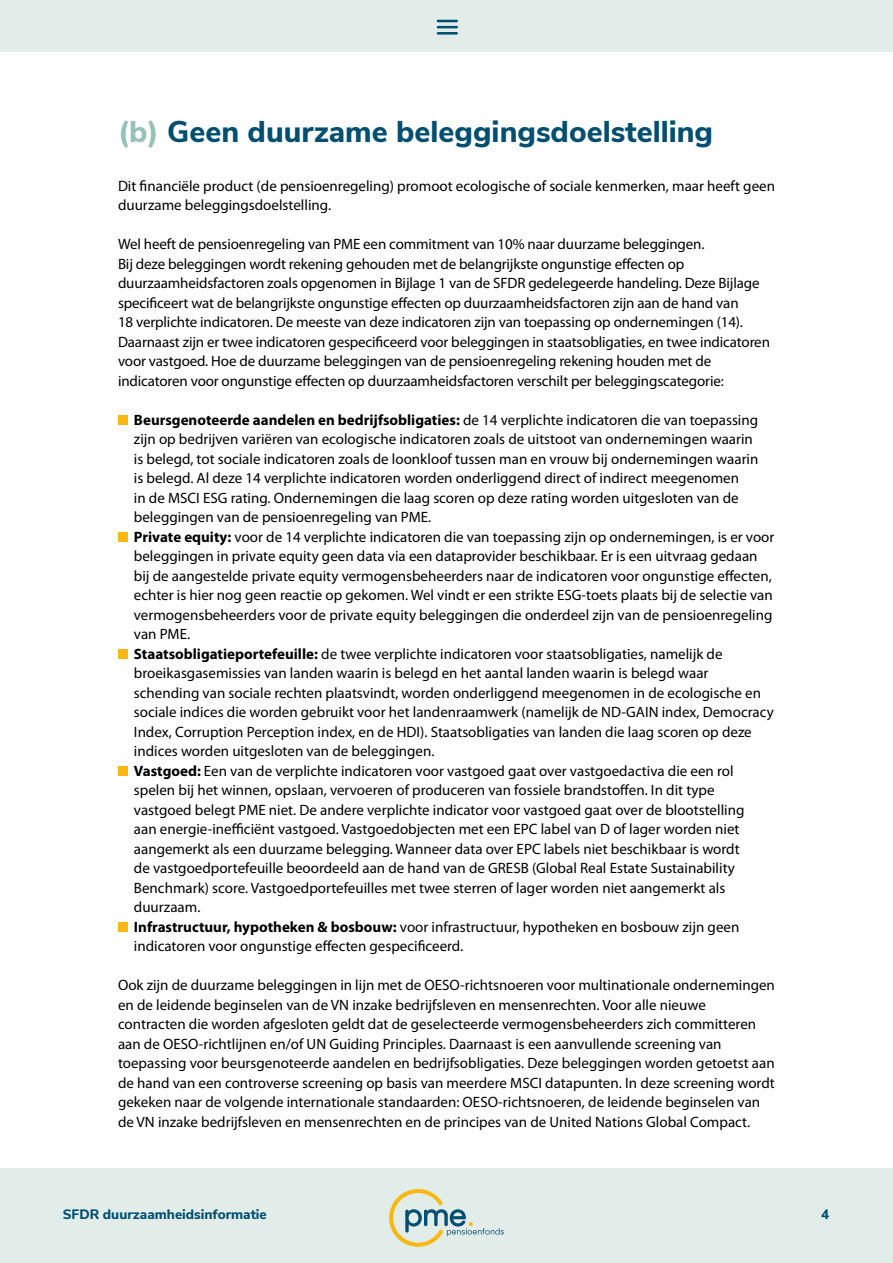
<style>
.page{position:relative;width:893px;height:1263px;background:#fff}
.page>*{position:absolute;margin:0;border:0;box-sizing:border-box;transform-origin:0 0}
.t1{font:800 30px "Nunito Sans";color:#004e70}
.t2{font:15px/19.5px "Myriad Pro";color:#000}
.t3{font:800 13.65px "Nunito Sans";color:#004e70}
.s1{color:#96c2b6}
.s2{font-weight:700}
</style>
<div class="page">
<div style="left:0;top:1169px;width:893px;height:94px;background:#e2edea"></div>
<div style="left:0;top:0;width:893px;height:51px;background:#e2edea"></div>
<svg style="left:389px;top:1189px;width:115px;height:58px"></svg>
<svg style="left:438px;top:20px;width:19px;height:8px"></svg>
<hr style="left:438px;top:32px;width:19px;height:3px;background:#004e70">
<div style="left:118px;top:415px;width:10px;height:9px;background:#fab812"></div>
<div style="left:118px;top:532px;width:10px;height:10px;background:#fab812"></div>
<div style="left:118px;top:649px;width:10px;height:9px;background:#fab812"></div>
<div style="left:118px;top:766px;width:10px;height:10px;background:#fab812"></div>
<div style="left:118px;top:922px;width:10px;height:10px;background:#fab812"></div>
<h1 class="t1" style="left:118px;top:109px;width:597px"><span class="s1">(b)</span> Geen duurzame beleggingsdoelstelling</h1>
<p class="t2" style="left:118px;top:175px;width:658px">Dit financiële product (de pensioenregeling) promoot ecologische of sociale kenmerken, maar heeft geen duurzame beleggingsdoelstelling.</p>
<p class="t2" style="left:118px;top:234px;width:653px">Wel heeft de pensioenregeling van PME een commitment van 10% naar duurzame beleggingen.<br>Bij deze beleggingen wordt rekening gehouden met de belangrijkste ongunstige effecten op duurzaamheidsfactoren zoals opgenomen in Bijlage 1 van de SFDR gedelegeerde handeling. Deze Bijlage specificeert wat de belangrijkste ongunstige effecten op duurzaamheidsfactoren zijn aan de hand van<br>18 verplichte indicatoren. De meeste van deze indicatoren zijn van toepassing op ondernemingen (14).<br>Daarnaast zijn er twee indicatoren gespecificeerd voor beleggingen in staatsobligaties, en twee indicatoren voor vastgoed. Hoe de duurzame beleggingen van de pensioenregeling rekening houden met de indicatoren voor ongunstige effecten op duurzaamheidsfactoren verschilt per beleggingscategorie:</p>
<p class="t2" style="left:134px;top:409px;width:642px"><span class="s2">Beursgenoteerde aandelen en bedrijfsobligaties:</span> de 14 verplichte indicatoren die van toepassing zijn op bedrijven variëren van ecologische indicatoren zoals de uitstoot van ondernemingen waarin<br>is belegd, tot sociale indicatoren zoals de loonkloof tussen man en vrouw bij ondernemingen waarin<br>is belegd. Al deze 14 verplichte indicatoren worden onderliggend direct of indirect meegenomen<br>in de MSCI ESG rating. Ondernemingen die laag scoren op deze rating worden uitgesloten van de beleggingen van de pensioenregeling van PME.<br><span class="s2">Private equity:</span> voor de 14 verplichte indicatoren die van toepassing zijn op ondernemingen, is er voor beleggingen in private equity geen data via een dataprovider beschikbaar. Er is een uitvraag gedaan bij de aangestelde private equity vermogensbeheerders naar de indicatoren voor ongunstige effecten, echter is hier nog geen reactie op gekomen. Wel vindt er een strikte ESG-toets plaats bij de selectie van vermogensbeheerders voor de private equity beleggingen die onderdeel zijn van de pensioenregeling van PME.<br><span class="s2">Staatsobligatieportefeuille:</span> de twee verplichte indicatoren voor staatsobligaties, namelijk de broeikasgasemissies van landen waarin is belegd en het aantal landen waarin is belegd waar schending van sociale rechten plaatsvindt, worden onderliggend meegenomen in de ecologische en sociale indices die worden gebruikt voor het landenraamwerk (namelijk de ND-GAIN index, Democracy Index, Corruption Perception index, en de HDI). Staatsobligaties van landen die laag scoren op deze indices worden uitgesloten van de beleggingen.<br><span class="s2">Vastgoed:</span> Een van de verplichte indicatoren voor vastgoed gaat over vastgoedactiva die een rol spelen bij het winnen, opslaan, vervoeren of produceren van fossiele brandstoffen. In dit type vastgoed belegt PME niet. De andere verplichte indicator voor vastgoed gaat over de blootstelling<br>aan energie-inefficiënt vastgoed. Vastgoedobjecten met een EPC label van D of lager worden niet aangemerkt als een duurzame belegging. Wanneer data over EPC labels niet beschikbaar is wordt<br>de vastgoedportefeuille beoordeeld aan de hand van de GRESB (Global Real Estate Sustainability Benchmark) score. Vastgoedportefeuilles met twee sterren of lager worden niet aangemerkt als duurzaam.<br><span class="s2">Infrastructuur, hypotheken &amp; bosbouw:</span> voor infrastructuur, hypotheken en bosbouw zijn geen indicatoren voor ongunstige effecten gespecificeerd.</p>
<p class="t2" style="left:118px;top:975px;width:658px">Ook zijn de duurzame beleggingen in lijn met de OESO-richtsnoeren voor multinationale ondernemingen en de leidende beginselen van de VN inzake bedrijfsleven en mensenrechten. Voor alle nieuwe contracten die worden afgesloten geldt dat de geselecteerde vermogensbeheerders zich committeren aan de OESO-richtlijnen en/of UN Guiding Principles. Daarnaast is een aanvullende screening van toepassing voor beursgenoteerde aandelen en bedrijfsobligaties. Deze beleggingen worden getoetst aan de hand van een controverse screening op basis van meerdere MSCI datapunten. In deze screening wordt gekeken naar de volgende internationale standaarden: OESO-richtsnoeren, de leidende beginselen van de VN inzake bedrijfsleven en mensenrechten en de principes van de United Nations Global Compact.</p>
<p class="t3" style="left:63px;top:1204px;width:206px">SFDR duurzaamheidsinformatie</p>
<p class="t3" style="left:821px;top:1204px;width:10px">4</p>
</div>
